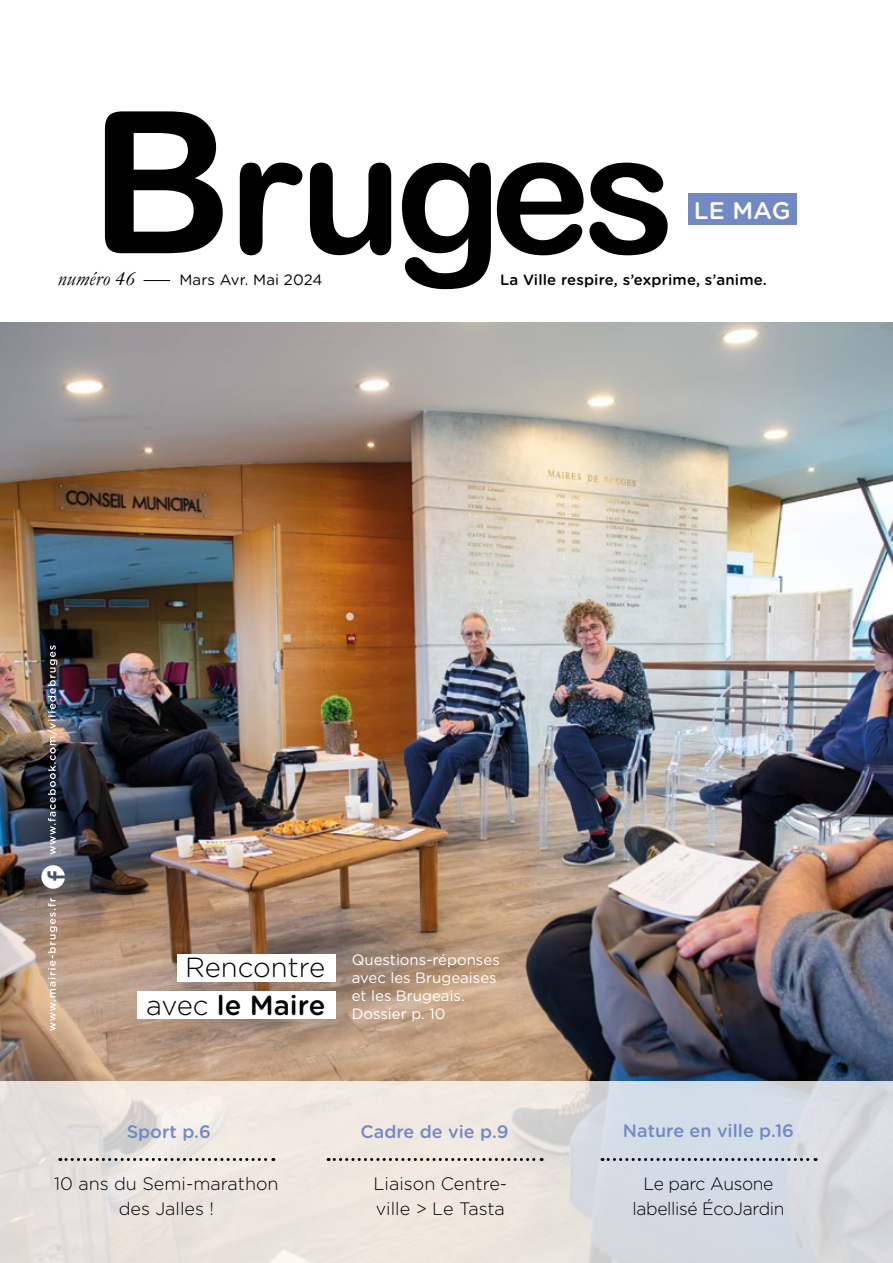
<style>
.page{position:relative;width:893px;height:1263px;background:#fff}
.page>*{position:absolute;margin:0;border:0;box-sizing:border-box;transform-origin:0 0}
.t1{font:300 27.6px/37.7px "Gotham Rounded";color:#000;text-align:right}
.t2{font:500 24px "Gotham Rounded";color:#fff}
.t3{font:italic 21px "Garamond";letter-spacing:.01em;color:#000}
.t4{font:300 18px/24.6px "Gotham Rounded";color:#000}
.t5{font:500 18px "Gotham Rounded";color:#7389c3}
.t6{font:300 18px/24.6px "Gotham Rounded";letter-spacing:-.02em;color:#000;text-align:center}
.t7{font:15px/18px "Gotham Rounded";color:#fff}
.t8{font:500 15px "Gotham Rounded";letter-spacing:.01em;color:#000}
.t9{font:15px "Gotham Rounded";letter-spacing:.01em;color:#000}
.s1{font-weight:500}
</style>
<div class="page">
<img style="left:0;top:322px;width:893px;height:760px">
<img style="left:41px;top:645px;width:24px;height:386px">
<div style="left:688px;top:193px;width:108px;height:32px;background:#7389c3"></div>
<svg style="left:105px;top:111px;width:563px;height:178px"></svg>
<svg style="left:144px;top:280px;width:26px;height:1px"></svg>
<svg style="left:0;top:1082px;width:893px;height:181px;background:#e3e1df"></svg>
<svg style="left:328px;top:1158px;width:214px;height:3px"></svg>
<svg style="left:60px;top:1158px;width:214px;height:3px"></svg>
<svg style="left:602px;top:1158px;width:214px;height:3px"></svg>
<div style="left:178px;top:954px;width:158px;height:27px;background:#fff"></div>
<div style="left:137px;top:991px;width:199px;height:28px;background:#fff"></div>
<h3 class="t3" style="left:57px;top:264px;width:80px">numéro 46</h3>
<p class="t9" style="left:179px;top:269px;width:145px">Mars Avr. Mai 2024</p>
<h2 class="t2" style="left:694px;top:193px;width:98px">LE MAG</h2>
<p class="t8" style="left:500px;top:269px;width:268px">La Ville respire, s’exprime, s’anime.</p>
<h1 class="t1" style="left:146px;top:947px;width:181px">Rencontre avec <span class="s1">le Maire</span></h1>
<p class="t7" style="left:352px;top:950px;width:150px">Questions-réponses avec les Brugeaises et les Brugeais.<br>Dossier p. 10</p>
<p class="t5" style="left:127px;top:1118px;width:86px">Sport p.6</p>
<p class="t4" style="left:54px;top:1171px;width:226px;text-align:center">10 ans du Semi-marathon des Jalles !</p>
<p class="t5" style="left:361px;top:1118px;width:150px">Cadre de vie p.9</p>
<p class="t4" style="left:373px;top:1171px;width:135px">Liaison Centre&shy;ville &gt; Le Tasta</p>
<p class="t5" style="left:623px;top:1118px;width:173px">Nature en ville p.16</p>
<p class="t6" style="left:632px;top:1171px;width:154px">Le parc Ausone labellisé ÉcoJardin</p>
</div>
